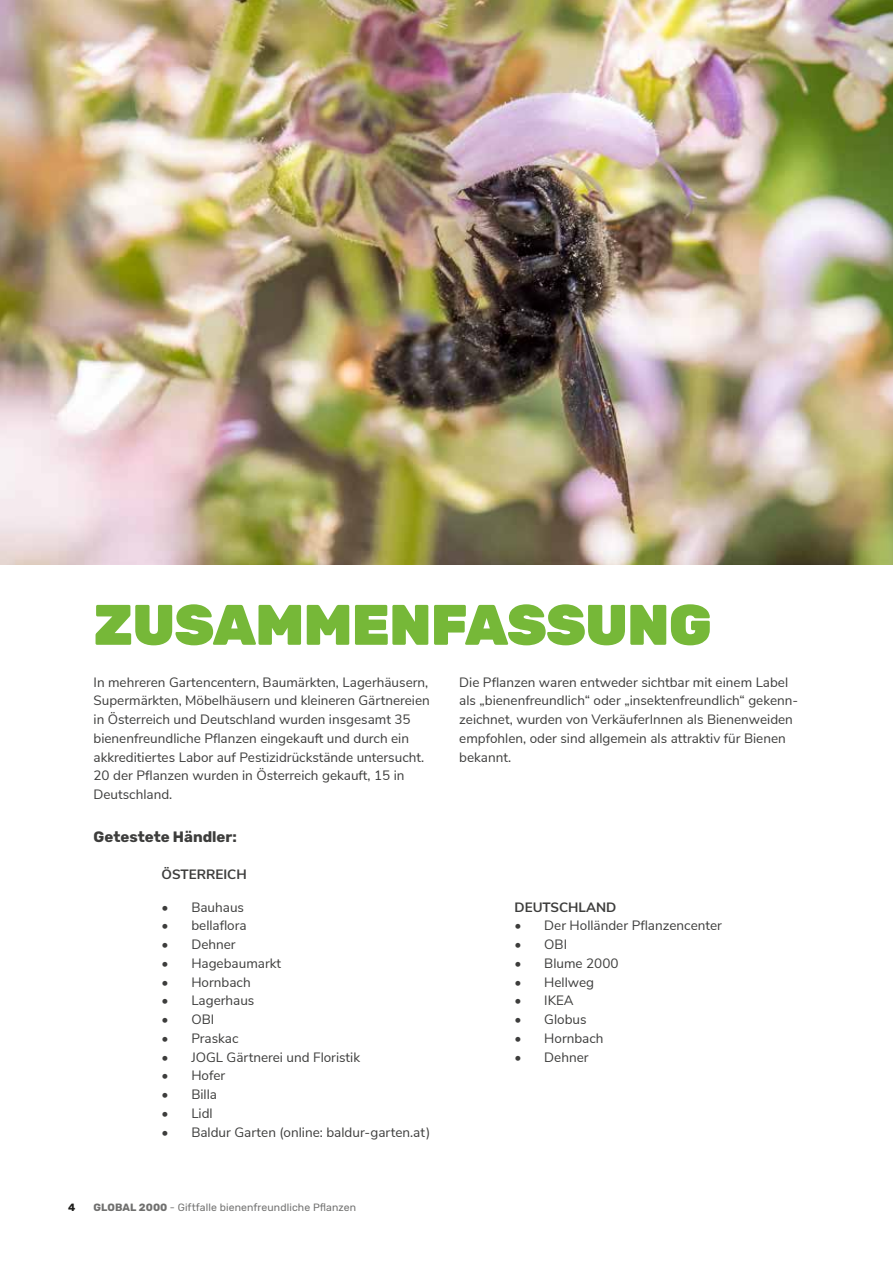
<style>
.page{position:relative;width:893px;height:1263px;background:#fff}
.page>*{position:absolute;margin:0;border:0;box-sizing:border-box;transform-origin:0 0}
.t1{font:900 57px "Rubik";letter-spacing:-.01em;color:#76b838}
.t2{font:700 15px "Rubik";color:#3d3d3c}
.t3{font:13.5px/18.8px "Nunito Sans";color:#3d3d3c}
.t4{font:700 13.5px "Nunito Sans";color:#3d3d3c}
.t5{font:10.5px "Rubik";letter-spacing:.01em;color:#70706f}
.t6{font:700 10.5px "Rubik";color:#1d1d1b}
.s1{font-weight:700}
</style>
<div class="page">
<img style="left:0;top:0;width:893px;height:565px">
<h1 class="t1" style="left:94px;top:591px;width:620px">ZUSAMMENFASSUNG</h1>
<p class="t3" style="left:94px;top:672px;width:338px">In mehreren Gartencentern, Baumärkten, Lagerhäusern, Supermärkten, Möbelhäusern und kleineren Gärtnereien in Österreich und Deutschland wurden insgesamt 35 bienenfreundliche Pflanzen eingekauft und durch ein akkreditiertes Labor auf Pestizidrückstände untersucht.<br>20 der Pflanzen wurden in Österreich gekauft, 15 in Deutschland.</p>
<p class="t3" style="left:459px;top:672px;width:340px">Die Pflanzen waren entweder sichtbar mit einem Label als „bienenfreundlich“ oder „insektenfreundlich“ gekenn&shy;zeichnet, wurden von VerkäuferInnen als Bienenweiden empfohlen, oder sind allgemein als attraktiv für Bienen bekannt.</p>
<p class="t2" style="left:94px;top:828px;width:145px">Getestete Händler:</p>
<p class="t4" style="left:162px;top:865px;width:87px">ÖSTERREICH</p>
<p class="t3" style="left:162px;top:897px;width:84px">• Bauhaus</p>
<p class="t3" style="left:162px;top:915px;width:87px">• bellaflora</p>
<p class="t3" style="left:162px;top:934px;width:76px">• Dehner</p>
<p class="t3" style="left:162px;top:953px;width:121px">• Hagebaumarkt</p>
<p class="t3" style="left:162px;top:972px;width:91px">• Hornbach</p>
<p class="t3" style="left:162px;top:990px;width:94px">• Lagerhaus</p>
<p class="t3" style="left:162px;top:1009px;width:54px">• OBI</p>
<p class="t3" style="left:162px;top:1028px;width:79px">• Praskac</p>
<p class="t3" style="left:162px;top:1047px;width:200px">• JOGL Gärtnerei und Floristik</p>
<p class="t3" style="left:162px;top:1065px;width:65px">• Hofer</p>
<p class="t3" style="left:162px;top:1084px;width:57px">• Billa</p>
<p class="t3" style="left:162px;top:1103px;width:53px">• Lidl</p>
<p class="t3" style="left:162px;top:1122px;width:270px">• Baldur Garten (online: baldur-garten.at)</p>
<p class="t6" style="left:68px;top:1201px;width:9px">4</p>
<p class="t5" style="left:94px;top:1201px;width:264px"><span class="s1">GLOBAL 2000</span> - Giftfalle bienenfreundliche Pflanzen</p>
<p class="t4" style="left:514px;top:897px;width:103px">DEUTSCHLAND</p>
<p class="t3" style="left:514px;top:915px;width:209px">• Der Holländer Pflanzencenter</p>
<p class="t3" style="left:514px;top:934px;width:54px">• OBI</p>
<p class="t3" style="left:514px;top:953px;width:106px">• Blume 2000</p>
<p class="t3" style="left:514px;top:972px;width:81px">• Hellweg</p>
<p class="t3" style="left:514px;top:990px;width:61px">• IKEA</p>
<p class="t3" style="left:514px;top:1009px;width:74px">• Globus</p>
<p class="t3" style="left:514px;top:1028px;width:91px">• Hornbach</p>
<p class="t3" style="left:514px;top:1047px;width:76px">• Dehner</p>
</div>
